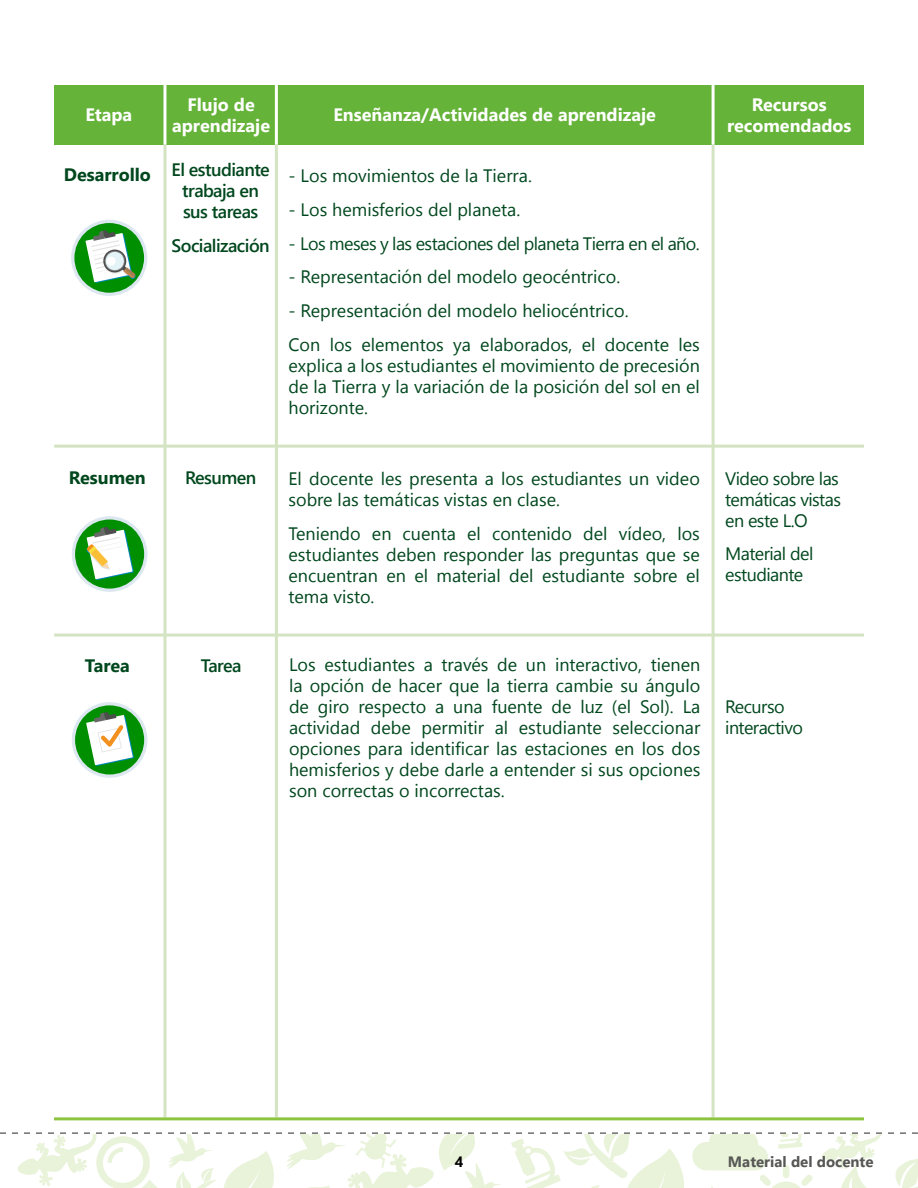
<style>
.page{position:relative;width:918px;height:1188px;background:#fff}
.page>*{position:absolute;margin:0;border:0;box-sizing:border-box;transform-origin:0 0}
.t1{font:18px/21px "Segoe UI";color:#00471d;text-align:justify}
.t2{font:18px/21px "Segoe UI";letter-spacing:-.03em;color:#00471d}
.t3{font:700 18px/21px "Segoe UI";color:#fff;text-align:center}
.t4{font:600 18px/21px "Segoe UI";letter-spacing:-.03em;color:#00471d}
.t5{font:700 18px "Segoe UI";color:#00471d}
.t6{font:700 15px "Segoe UI";color:#575756}
.t7{font:700 15px "Segoe UI";color:#000}
.s1{font-weight:700}
</style>
<div class="page">
<svg style="left:0;top:1132px;width:918px;height:56px"></svg>
<div style="left:54px;top:85px;width:810px;height:60px;background:#65b338"></div>
<hr style="left:163px;top:85px;width:3px;height:60px;background:#fff">
<hr style="left:275px;top:85px;width:3px;height:60px;background:#fff">
<hr style="left:712px;top:85px;width:3px;height:60px;background:#fff">
<hr style="left:163px;top:145px;width:3px;height:972px;background:#d4e3c2">
<hr style="left:275px;top:145px;width:3px;height:972px;background:#d4e3c2">
<hr style="left:712px;top:145px;width:3px;height:972px;background:#d4e3c2">
<hr style="left:54px;top:634px;width:810px;height:3px;background:#d4e3c2">
<hr style="left:54px;top:445px;width:810px;height:3px;background:#d4e3c2">
<hr style="left:54px;top:1117px;width:810px;height:3px;background:#8cc440">
<svg style="left:72px;top:516px;width:75px;height:76px"></svg>
<div style="left:75px;top:520px;width:69px;height:69px;background:#008f00;border-radius:50%"></div>
<svg style="left:86px;top:527px;width:48px;height:53px"></svg>
<svg style="left:72px;top:702px;width:75px;height:76px"></svg>
<div style="left:75px;top:705px;width:69px;height:69px;background:#008f00;border-radius:50%"></div>
<svg style="left:86px;top:712px;width:48px;height:54px"></svg>
<div style="left:71px;top:220px;width:76px;height:76px;background:#dce7f0;border-radius:50%"></div>
<div style="left:74px;top:223px;width:70px;height:70px;background:#008f00;border-radius:50%"></div>
<svg style="left:86px;top:230px;width:50px;height:53px"></svg>
<p class="t3" style="left:85px;top:104px;width:48px">Etapa</p>
<p class="t3" style="left:172px;top:94px;width:99px">Flujo de aprendizaje</p>
<p class="t3" style="left:727px;top:94px;width:126px">Recursos recomendados</p>
<p class="t3" style="left:333px;top:104px;width:324px">Enseñanza/Actividades de aprendizaje</p>
<p class="t4" style="left:182px;top:159px;width:89px;text-indent:-118px"><span class="s1">Desarrollo</span> El estudiante trabaja en sus tareas</p>
<p class="t4" style="left:172px;top:235px;width:100px">Socialización</p>
<p class="t1" style="left:289px;top:165px;width:245px">- Los movimientos de la Tierra.</p>
<p class="t1" style="left:289px;top:199px;width:233px">- Los hemisferios del planeta.</p>
<p class="t2" style="left:289px;top:232px;width:413px">- Los meses y las estaciones del planeta Tierra en el año.</p>
<p class="t1" style="left:289px;top:266px;width:333px">- Representación del modelo geocéntrico.</p>
<p class="t1" style="left:289px;top:294px;width:413px;line-height:33.8px">- Representación del modelo heliocéntrico.<br>Con los elementos ya elaborados, el docente les</p>
<p class="t1" style="left:289px;top:355px;width:413px">explica a los estudiantes el movimiento de precesión de la Tierra y la variación de la posición del sol en el horizonte.</p>
<p class="t5" style="left:69px;top:463px;width:78px">Resumen</p>
<p class="t4" style="left:185px;top:467px;width:73px">Resumen</p>
<p class="t5" style="left:85px;top:651px;width:47px">Tarea</p>
<p class="t4" style="left:201px;top:655px;width:42px">Tarea</p>
<p class="t1" style="left:289px;top:468px;width:413px">El docente les presenta a los estudiantes un video sobre las temáticas vistas en clase.</p>
<p class="t1" style="left:289px;top:523px;width:413px">Teniendo en cuenta el contenido del vídeo, los estudiantes deben responder las preguntas que se encuentran en el material del estudiante sobre el tema visto.</p>
<p class="t1" style="left:289px;top:654px;width:413px">Los estudiantes a través de un interactivo, tienen la opción de hacer que la tierra cambie su ángulo de giro respecto a una fuente de luz (el Sol). La actividad debe permitir al estudiante seleccionar opciones para identificar las estaciones en los dos hemisferios y debe darle a entender si sus opciones son correctas o incorrectas.</p>
<p class="t2" style="left:725px;top:468px;width:117px">Video sobre las temáticas vistas en este L.O</p>
<p class="t2" style="left:725px;top:542px;width:90px">Material del estudiante</p>
<p class="t2" style="left:725px;top:696px;width:79px">Recurso interactivo</p>
<p class="t7" style="left:455px;top:1150px;width:10px">4</p>
<p class="t6" style="left:728px;top:1149px;width:147px">Material del docente</p>
</div>
